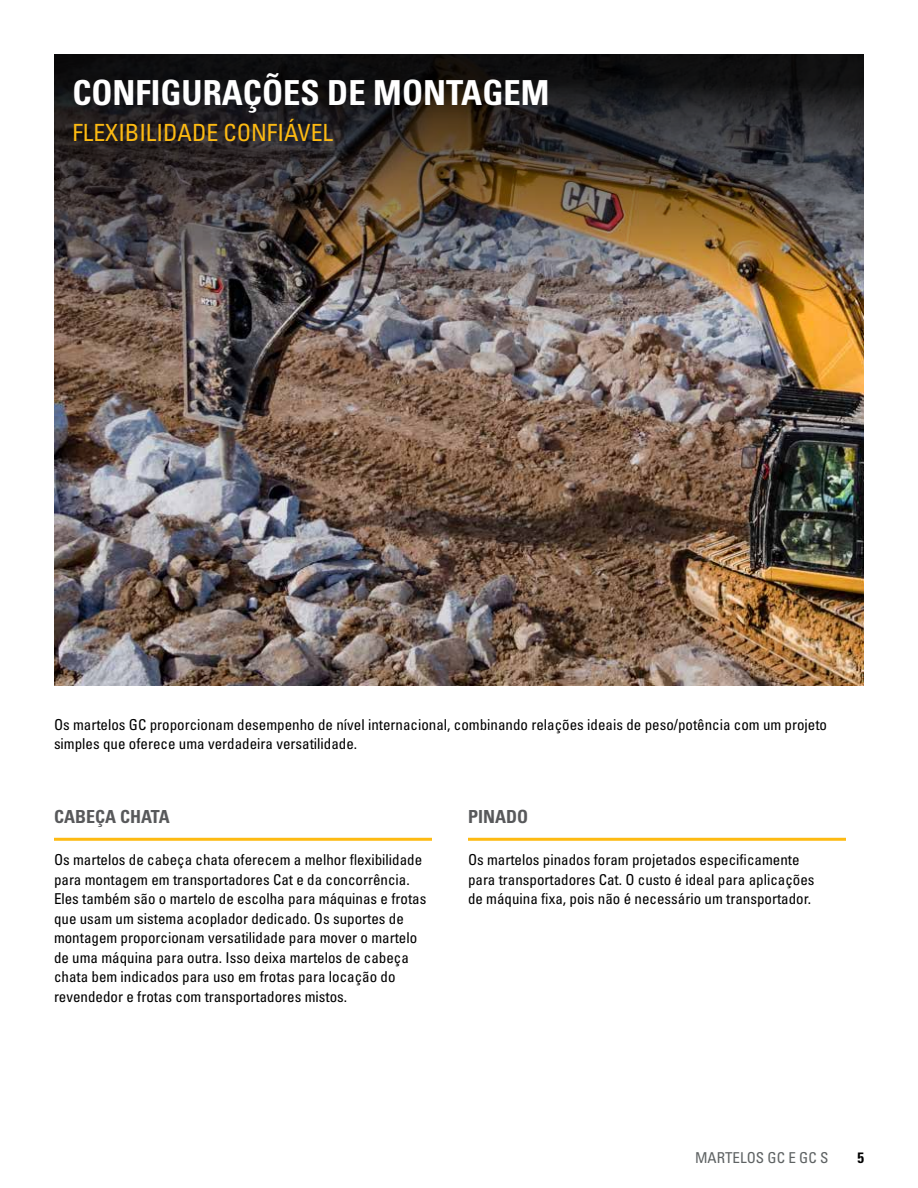
<style>
.page{position:relative;width:918px;height:1188px;background:#fff}
.page>*{position:absolute;margin:0;border:0;box-sizing:border-box;transform-origin:0 0}
.t1{font:34.5px "Univers LTCYR 67 Bold Cond";color:#fff}
.t2{font:condensed 23.7px "Univers LTCYR 57";color:#fdba12}
.t3{font:18px "Univers LTCYR 67 Bold Cond";color:#58595b}
.t4{font:condensed 15px/19.5px "Univers LTCYR 57";color:#000}
.t5{font:condensed 15px "Univers LTCYR 57";color:#5e6263}
.t6{font:15px "Univers LTCYR 67 Bold Cond";color:#000}
</style>
<div class="page">
<img style="left:54px;top:54px;width:810px;height:632px">
<hr style="left:54px;top:838px;width:378px;height:3px;background:#fdba12">
<hr style="left:468px;top:838px;width:378px;height:3px;background:#fdba12">
<h1 class="t1" style="left:72px;top:72px;width:479px">CONFIGURAÇÕES DE MONTAGEM</h1>
<h2 class="t2" style="left:72px;top:118px;width:262px">FLEXIBILIDADE CONFIÁVEL</h2>
<p class="t4" style="left:54px;top:714px;width:775px">Os martelos GC proporcionam desempenho de nível internacional, combinando relações ideais de peso/potência com um projeto simples que oferece uma verdadeira versatilidade.</p>
<p class="t3" style="left:54px;top:806px;width:117px">CABEÇA CHATA</p>
<p class="t3" style="left:468px;top:806px;width:62px">PINADO</p>
<p class="t4" style="left:54px;top:850px;width:374px">Os martelos de cabeça chata oferecem a melhor flexibilidade para montagem em transportadores Cat e da concorrência.<br>Eles também são o martelo de escolha para máquinas e frotas que usam um sistema acoplador dedicado. Os suportes de montagem proporcionam versatilidade para mover o martelo de uma máquina para outra. Isso deixa martelos de cabeça chata bem indicados para uso em frotas para locação do revendedor e frotas com transportadores mistos.</p>
<p class="t4" style="left:468px;top:850px;width:348px">Os martelos pinados foram projetados especificamente para transportadores Cat. O custo é ideal para aplicações de máquina fixa, pois não é necessário um transportador.</p>
<p class="t5" style="left:695px;top:1148px;width:135px">MARTELOS GC E GC S</p>
<p class="t6" style="left:857px;top:1148px;width:8px">5</p>
</div>
